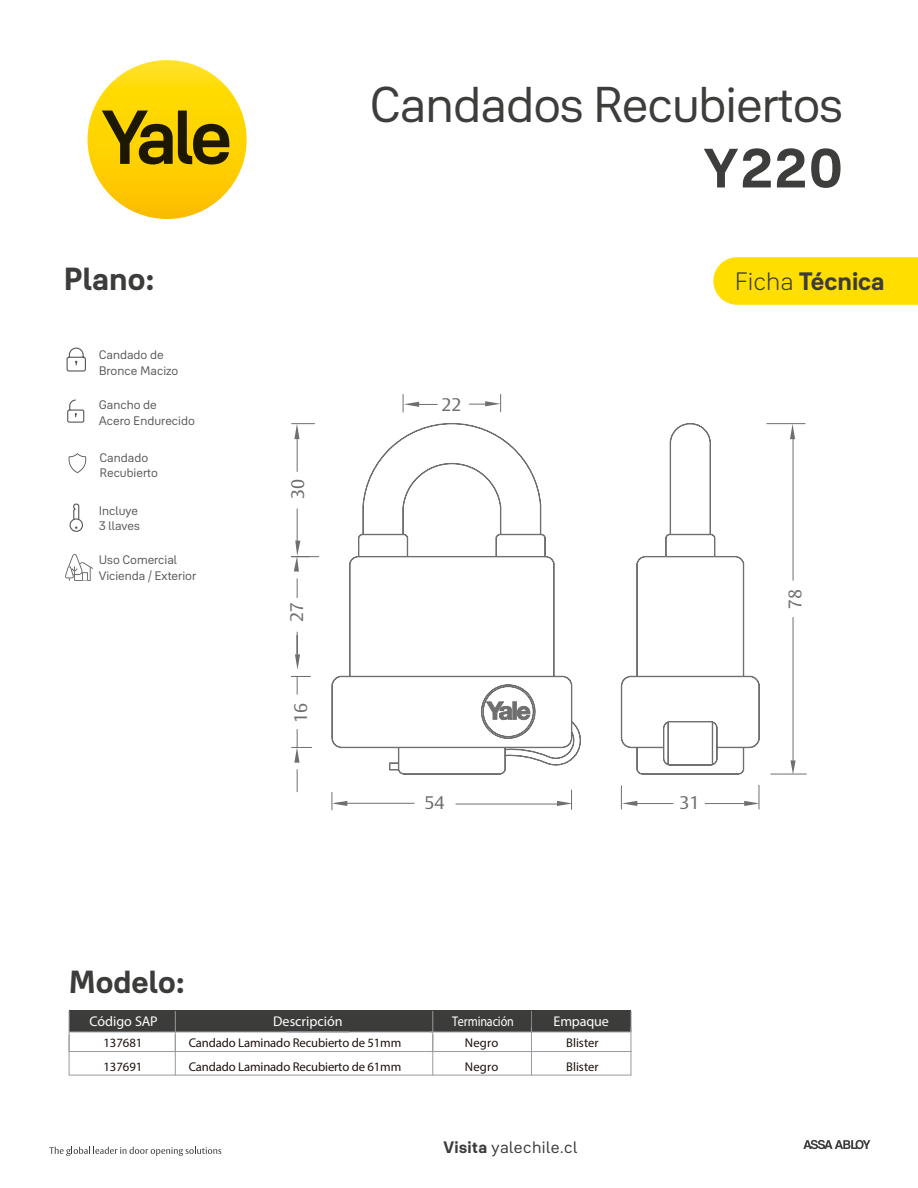
<style>
.page{position:relative;width:918px;height:1188px;background:#fff}
.page>*{position:absolute;margin:0;border:0;box-sizing:border-box;transform-origin:0 0}
.t1{font:700 54.45px "Yale Solis";color:#3d3d3b}
.t2{font:49.5px "Yale Solis";letter-spacing:-.02em;color:#3d3d3b}
.t3{font:700 31.5px "Yale Solis";color:#3c3c3b}
.t4{font:700 24.75px "Yale Solis";color:#3c3c3b}
.t5{font:18px "ASSA Vesta";color:#706f6f}
.t6{font:16.35px "Yale Solis";letter-spacing:.025em;color:#3c3c3b}
.t7{font:14.1px "Myriad Pro";letter-spacing:-.01em;color:#fff}
.t8{font:14.1px "Myriad Pro";letter-spacing:-.01em;color:#fff;scale:.86 1}
.t9{font:12.75px "Myriad Pro";letter-spacing:-.01em;color:#1e120d}
.t10{font:12.15px/15.8px "Yale Solis App";color:#575756}
.s1{font-weight:300}
.s2{font-weight:700}
</style>
<div class="page">
<svg style="left:88px;top:60px;width:159px;height:159px;background:#fed106"></svg>
<svg style="left:102px;top:111px;width:127px;height:54px;background:#987e00"></svg>
<svg style="left:803px;top:1140px;width:67px;height:9px"></svg>
<svg style="left:49px;top:1147px;width:172px;height:9px"></svg>
<div style="left:69px;top:1011px;width:562px;height:21px;background:#3c3c3b"></div>
<hr style="left:69px;top:1032px;width:83px;height:1px;background:#9b999f">
<hr style="left:152px;top:1032px;width:197px;height:1px;background:#9b999f">
<hr style="left:286px;top:1032px;width:147px;height:1px;background:#9b999f">
<hr style="left:69px;top:1011px;width:1px;height:41px;background:#9b999f">
<hr style="left:175px;top:1011px;width:1px;height:41px;background:#9b999f">
<hr style="left:432px;top:1011px;width:1px;height:41px;background:#9b999f">
<hr style="left:69px;top:1051px;width:106px;height:1px;background:#9b999f">
<hr style="left:175px;top:1051px;width:249px;height:1px;background:#9b999f">
<hr style="left:433px;top:1051px;width:98px;height:1px;background:#9b999f">
<hr style="left:531px;top:1051px;width:100px;height:1px;background:#9b999f">
<hr style="left:69px;top:1035px;width:1px;height:40px;background:#9b999f">
<hr style="left:175px;top:1035px;width:1px;height:41px;background:#9b999f">
<hr style="left:432px;top:1035px;width:1px;height:41px;background:#9b999f">
<svg style="left:531px;top:1011px;width:1px;height:64px"></svg>
<svg style="left:631px;top:1011px;width:1px;height:65px"></svg>
<hr style="left:69px;top:1075px;width:106px;height:1px;background:#9b999f">
<hr style="left:175px;top:1075px;width:249px;height:1px;background:#9b999f">
<hr style="left:433px;top:1075px;width:98px;height:1px;background:#9b999f">
<hr style="left:531px;top:1075px;width:100px;height:1px;background:#9b999f">
<hr style="left:430px;top:1032px;width:100px;height:1px;background:#9b999f">
<hr style="left:530px;top:1032px;width:101px;height:1px;background:#9b999f">
<div style="left:713px;top:257px;width:205px;height:48px;background:#ffde00"></div>
<svg style="left:331px;top:423px;width:250px;height:352px"></svg>
<svg style="left:621px;top:423px;width:139px;height:352px"></svg>
<svg style="left:481px;top:685px;width:54px;height:54px"></svg>
<svg style="left:790px;top:760px;width:6px;height:14px"></svg>
<svg style="left:790px;top:424px;width:5px;height:15px"></svg>
<svg style="left:621px;top:786px;width:16px;height:23px"></svg>
<svg style="left:332px;top:792px;width:15px;height:18px"></svg>
<svg style="left:557px;top:790px;width:15px;height:19px"></svg>
<hr style="left:335px;top:803px;width:79px;height:1px;background:#706f6f">
<hr style="left:456px;top:804px;width:103px;height:1px;background:#706f6f">
<svg style="left:297px;top:770px;width:1px;height:22px"></svg>
<svg style="left:297px;top:579px;width:1px;height:19px"></svg>
<svg style="left:295px;top:632px;width:5px;height:38px"></svg>
<svg style="left:292px;top:676px;width:19px;height:18px"></svg>
<svg style="left:292px;top:730px;width:20px;height:33px"></svg>
<svg style="left:403px;top:394px;width:34px;height:18px"></svg>
<svg style="left:469px;top:394px;width:32px;height:18px"></svg>
<svg style="left:292px;top:540px;width:27px;height:32px"></svg>
<svg style="left:292px;top:423px;width:23px;height:16px"></svg>
<hr style="left:297px;top:509px;width:1px;height:35px;background:#706f6f">
<hr style="left:297px;top:436px;width:1px;height:36px;background:#706f6f">
<hr style="left:767px;top:423px;width:38px;height:1px;background:#706f6f">
<hr style="left:771px;top:774px;width:35px;height:1px;background:#706f6f">
<hr style="left:793px;top:437px;width:1px;height:143px;background:#706f6f">
<hr style="left:793px;top:617px;width:1px;height:143px;background:#706f6f">
<svg style="left:744px;top:785px;width:16px;height:24px"></svg>
<hr style="left:629px;top:803px;width:44px;height:1px;background:#706f6f">
<hr style="left:705px;top:803px;width:40px;height:1px;background:#706f6f">
<svg style="left:65px;top:554px;width:28px;height:27px"></svg>
<svg style="left:66px;top:347px;width:20px;height:25px"></svg>
<svg style="left:67px;top:399px;width:18px;height:24px"></svg>
<svg style="left:68px;top:453px;width:19px;height:20px"></svg>
<svg style="left:69px;top:503px;width:14px;height:29px"></svg>
<h3 class="t3" style="left:64px;top:260px;width:93px">Plano:</h3>
<p class="t10" style="left:99px;top:347px;width:81px">Candado de<br>Bronce Macizo</p>
<p class="t10" style="left:99px;top:397px;width:98px">Gancho de<br>Acero Endurecido</p>
<p class="t10" style="left:100px;top:449px;width:60px">Candado<br>Recubierto</p>
<p class="t10" style="left:99px;top:502px;width:43px">Incluye<br>3 llaves</p>
<p class="t10" style="left:99px;top:552px;width:99px">Uso Comercial<br>Vicienda / Exterior</p>
<h3 class="t5" style="left:287px;top:499px;width:22px;rotate:-90deg">30</h3>
<h3 class="t5" style="left:286px;top:622px;width:22px;rotate:-90deg">27</h3>
<h3 class="t5" style="left:290px;top:723px;width:22px;rotate:-90deg">16</h3>
<h2 class="t2" style="left:369px;top:76px;width:475px">Candados Recubiertos</h2>
<h1 class="t1" style="left:703px;top:135px;width:141px">Y220</h1>
<h3 class="t5" style="left:441px;top:394px;width:22px">22</h3>
<h3 class="t4" style="left:734px;top:267px;width:152px"><span class="s1">Ficha</span> Técnica</h3>
<h3 class="t5" style="left:784px;top:609px;width:22px;rotate:-90deg">78</h3>
<h3 class="t5" style="left:425px;top:791px;width:22px">54</h3>
<h3 class="t5" style="left:680px;top:792px;width:22px">31</h3>
<h3 class="t3" style="left:69px;top:962px;width:118px">Modelo:</h3>
<p class="t7" style="left:89px;top:1013px;width:70px">Código SAP</p>
<p class="t7" style="left:273px;top:1013px;width:71px">Descripción</p>
<p class="t7" style="left:554px;top:1013px;width:57px">Empaque</p>
<p class="t9" style="left:103px;top:1035px;width:41px">137681</p>
<p class="t9" style="left:189px;top:1035px;width:214px">Candado Laminado Recubierto de 51mm</p>
<p class="t9" style="left:465px;top:1035px;width:35px">Negro</p>
<p class="t9" style="left:566px;top:1035px;width:34px">Blister</p>
<p class="t9" style="left:103px;top:1058px;width:41px">137691</p>
<p class="t9" style="left:189px;top:1058px;width:214px">Candado Laminado Recubierto de 61mm</p>
<p class="t9" style="left:465px;top:1058px;width:35px">Negro</p>
<p class="t9" style="left:566px;top:1058px;width:34px">Blister</p>
<p class="t8" style="left:452px;top:1013px;width:73px">Terminación</p>
<h3 class="t6" style="left:444px;top:1138px;width:135px"><span class="s2">Visita</span> yalechile.cl</h3>
</div>
